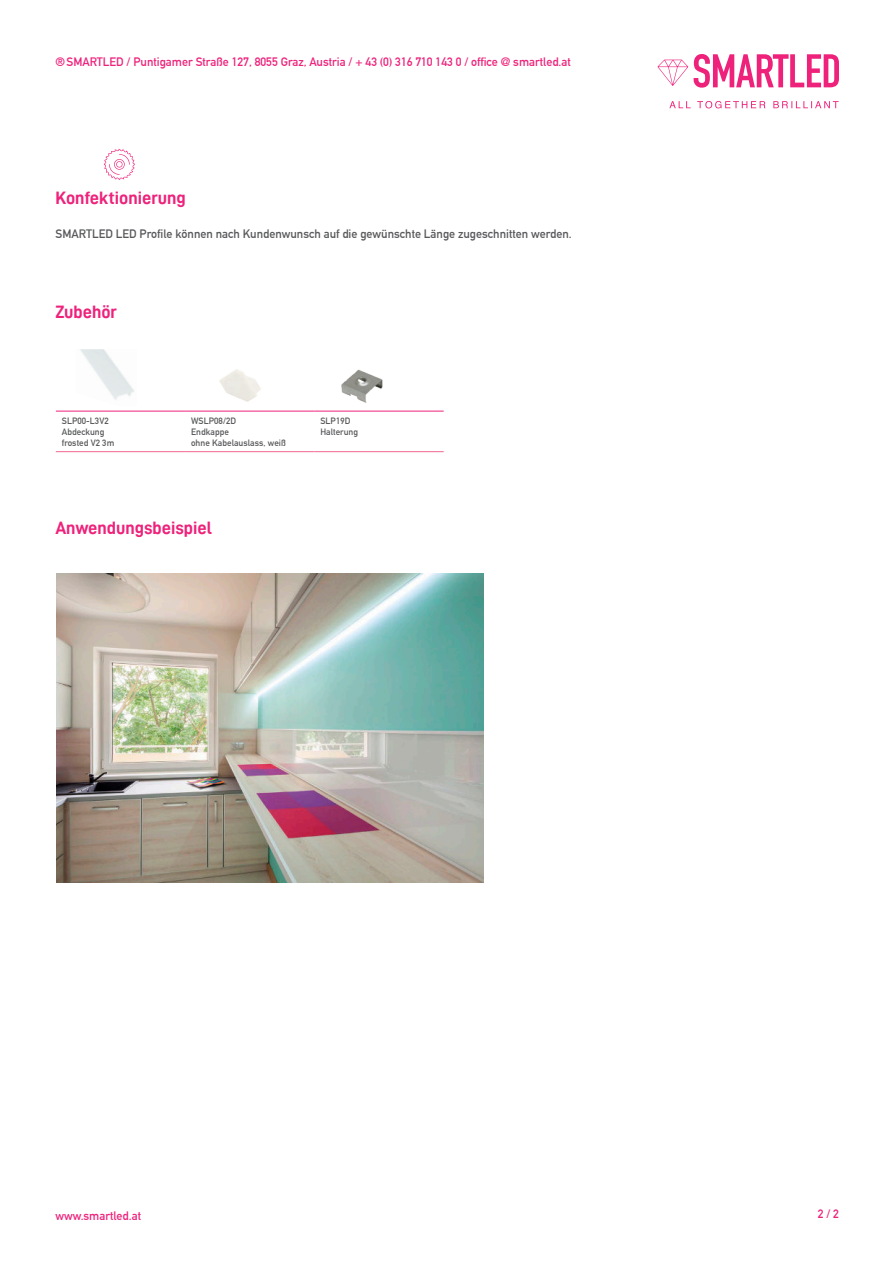
<style>
.page{position:relative;width:893px;height:1263px;background:#fff}
.page>*{position:absolute;margin:0;border:0;box-sizing:border-box;transform-origin:0 0}
.t1{font:18px "D DIN Bold";color:#ee227b}
.t2{font:700 12px "DIN Alternate";color:#ee227b}
.t3{font:700 12px "DIN Alternate";color:#57585a}
.t4{font:700 9px/10.8px "DIN Alternate";letter-spacing:.005em;color:#57585a}
</style>
<div class="page">
<svg style="left:657px;top:60px;width:31px;height:26px"></svg>
<svg style="left:669px;top:101px;width:170px;height:7px"></svg>
<svg style="left:694px;top:54px;width:145px;height:34px"></svg>
<svg style="left:104px;top:149px;width:31px;height:31px"></svg>
<hr style="left:56px;top:411px;width:129px;height:1px;background:#ee227b">
<hr style="left:185px;top:411px;width:129px;height:1px;background:#ee227b">
<hr style="left:314px;top:411px;width:130px;height:1px;background:#ee227b">
<hr style="left:56px;top:451px;width:129px;height:1px;background:#f16691">
<hr style="left:185px;top:451px;width:129px;height:1px;background:#f16691">
<hr style="left:314px;top:451px;width:130px;height:1px;background:#f16691">
<img style="left:219px;top:369px;width:42px;height:33px">
<img style="left:341px;top:369px;width:42px;height:34px">
<img style="left:80px;top:349px;width:54px;height:51px">
<img style="left:57px;top:574px;width:426px;height:309px">
<p class="t2" style="left:55px;top:57px;width:517px">® SMARTLED / Puntigamer Straße 127, 8055 Graz, Austria / + 43 (0) 316 710 143 0 / office @ smartled.at</p>
<h1 class="t1" style="left:56px;top:192px;width:132px">Konfektionierung</h1>
<p class="t3" style="left:56px;top:229px;width:518px">SMARTLED LED Profile können nach Kundenwunsch auf die gewünschte Länge zugeschnitten werden.</p>
<h1 class="t1" style="left:55px;top:305px;width:63px">Zubehör</h1>
<p class="t4" style="left:62px;top:416px;width:54px">SLP00-L3V2<br>Abdeckung frosted V2 3m</p>
<p class="t4" style="left:191px;top:416px;width:96px">WSLP08/2D<br>Endkappe<br>ohne Kabelauslass, weiß</p>
<p class="t4" style="left:320px;top:416px;width:39px">SLP19D<br>Halterung</p>
<h1 class="t1" style="left:55px;top:521px;width:158px">Anwendungsbeispiel</h1>
<p class="t2" style="left:55px;top:1211px;width:87px">www.smartled.at</p>
<p class="t2" style="left:818px;top:1209px;width:23px">2 / 2</p>
</div>
